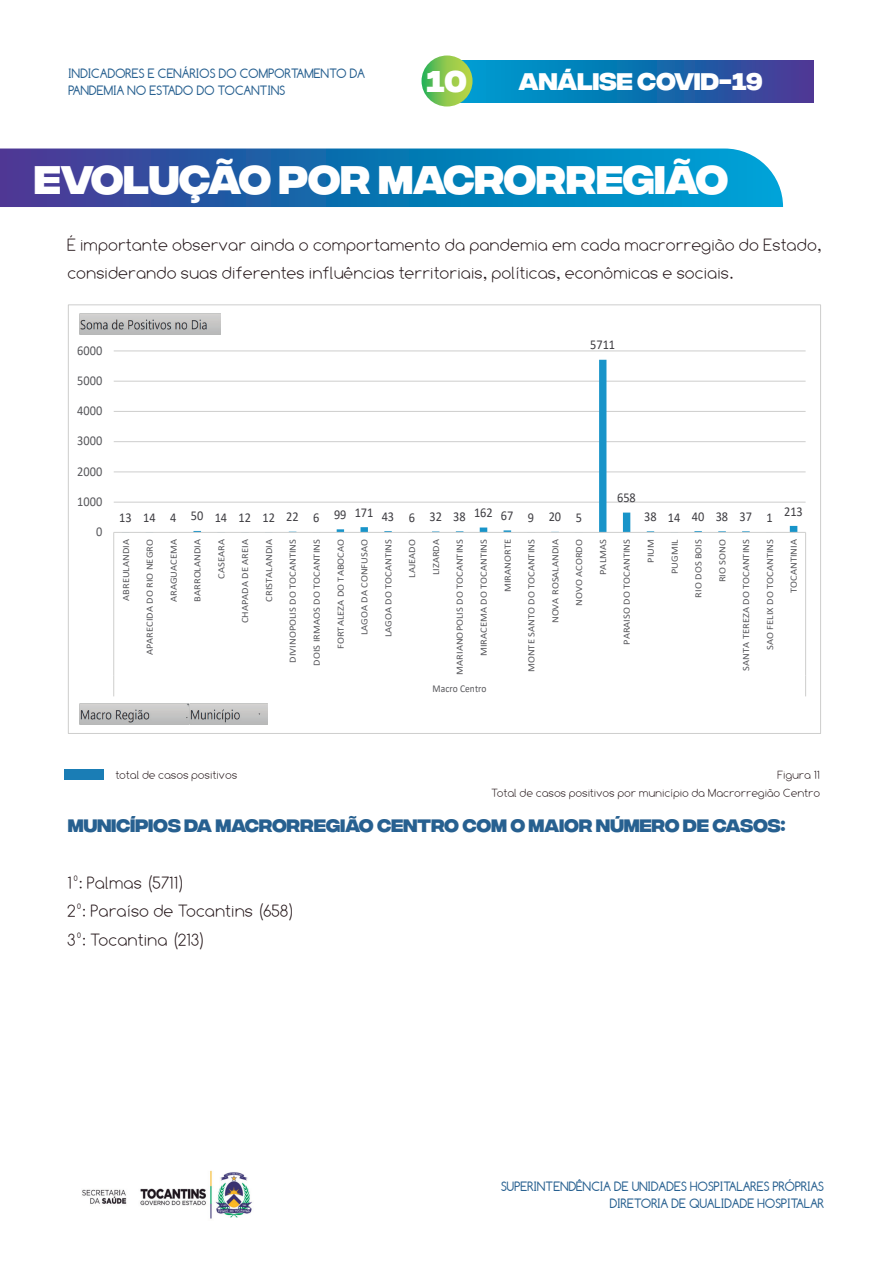
<style>
.page{position:relative;width:893px;height:1263px;background:#fff}
.page>*{position:absolute;margin:0;border:0;box-sizing:border-box;transform-origin:0 0}
.t1{font:700 39.9px "Integral CF";letter-spacing:-.015em;color:#fff}
.t2{font:700 30px "Integral CF";color:#fff}
.t3{font:700 24px "Integral CF";letter-spacing:-.015em;color:#fff}
.t4{font:100 18px/28.5px "Comfortaa";letter-spacing:-.015em;color:#1e1013}
.t5{font:700 18px "Integral CF";letter-spacing:-.015em;color:#276090}
.t6{font:13.5px/16.2px "Comfortaa";letter-spacing:-.015em;color:#276090;text-align:right}
.t7{font:13.5px "Calibri";color:#3e3d42;scale:.91 1}
.t8{font:13.5px "Calibri";color:#57575b;scale:.91 1}
.t9{font:100 12px/18px "Comfortaa";letter-spacing:-.015em;color:#1e1013;text-align:right}
.t10{font:10.5px "Calibri";color:#57575b;scale:.91 1}
.t11{font:9.6px "Calibri";letter-spacing:.005em;color:#57575b;scale:1.09 1}
</style>
<div class="page">
<svg style="left:0;top:148px;width:783px;height:59px;background:#1a73b4"></svg>
<img style="left:82px;top:1170px;width:170px;height:49px">
<svg style="left:461px;top:60px;width:352px;height:42px;background:#166db0"></svg>
<svg style="left:422px;top:56px;width:50px;height:50px;background:#85c64e"></svg>
<div style="left:64px;top:770px;width:40px;height:10px;background:#1a7db5"></div>
<hr style="left:114px;top:350px;width:692px;height:1px;background:#cfcfce">
<hr style="left:114px;top:381px;width:692px;height:1px;background:#cfcfce">
<hr style="left:114px;top:411px;width:692px;height:1px;background:#cfcfce">
<hr style="left:114px;top:441px;width:692px;height:1px;background:#cfcfce">
<hr style="left:114px;top:471px;width:692px;height:1px;background:#cfcfce">
<hr style="left:114px;top:502px;width:692px;height:1px;background:#cfcfce">
<svg style="left:122px;top:360px;width:675px;height:172px"></svg>
<hr style="left:114px;top:532px;width:692px;height:1px;background:#cfcfce">
<hr style="left:805px;top:532px;width:1px;height:144px;background:#cfcfce">
<hr style="left:113px;top:532px;width:1px;height:144px;background:#cfcfce">
<svg style="left:805px;top:676px;width:1px;height:20px"></svg>
<svg style="left:113px;top:676px;width:1px;height:20px"></svg>
<img style="left:79px;top:704px;width:188px;height:20px">
<img style="left:79px;top:314px;width:141px;height:21px">
<h3 class="t6" style="left:69px;top:66px;width:298px;text-align:left">INDICADORES E CENÁRIOS DO COMPORTAMENTO DA<br>PANDEMIA NO ESTADO DO TOCANTINS</h3>
<h2 class="t2" style="left:426px;top:64px;width:42px">10</h2>
<h3 class="t3" style="left:518px;top:68px;width:246px">ANÁLISE COVID-19</h3>
<h1 class="t1" style="left:34px;top:158px;width:696px">EVOLUÇÃO POR MACRORREGIÃO</h1>
<h3 class="t4" style="left:68px;top:230px;width:756px">É importante observar ainda o comportamento da pandemia em cada macrorregião do Estado, considerando suas diferentes influências territoriais, políticas, econômicas e sociais.</h3>
<h3 class="t8" style="left:77px;top:341px;width:29px">6000</h3>
<h3 class="t8" style="left:77px;top:371px;width:29px">5000</h3>
<h3 class="t8" style="left:77px;top:401px;width:29px">4000</h3>
<h3 class="t8" style="left:77px;top:432px;width:29px">3000</h3>
<h3 class="t8" style="left:77px;top:462px;width:29px">2000</h3>
<h3 class="t8" style="left:77px;top:492px;width:29px">1000</h3>
<h3 class="t8" style="left:96px;top:522px;width:8px">0</h3>
<h3 class="t7" style="left:590px;top:335px;width:29px">5711</h3>
<h3 class="t7" style="left:119px;top:507px;width:510px">13 14 4 50 14 12 12 22 6 9917143 6 32 3816267 9 20 5</h3>
<h3 class="t7" style="left:617px;top:488px;width:22px">658</h3>
<h3 class="t7" style="left:644px;top:507px;width:143px">38 14 40 38 37 1</h3>
<h3 class="t7" style="left:784px;top:502px;width:22px">213</h3>
<p class="t11" style="left:119px;top:601px;width:58px;rotate:-90deg">ABREULANDIA</p>
<p class="t11" style="left:143px;top:655px;width:108px;rotate:-90deg">APARECIDA DO RIO NEGRO</p>
<p class="t11" style="left:167px;top:602px;width:59px;rotate:-90deg">ARAGUACEMA</p>
<p class="t11" style="left:191px;top:602px;width:59px;rotate:-90deg">BARROLANDIA</p>
<p class="t11" style="left:215px;top:579px;width:38px;rotate:-90deg">CASEARA</p>
<p class="t11" style="left:238px;top:623px;width:79px;rotate:-90deg">CHAPADA DE AREIA</p>
<p class="t11" style="left:262px;top:601px;width:59px;rotate:-90deg">CRISTALANDIA</p>
<p class="t11" style="left:286px;top:663px;width:115px;rotate:-90deg">DIVINOPOLIS DO TOCANTINS</p>
<p class="t11" style="left:310px;top:666px;width:118px;rotate:-90deg">DOIS IRMAOS DO TOCANTINS</p>
<p class="t11" style="left:334px;top:649px;width:102px;rotate:-90deg">FORTALEZA DO TABOCAO</p>
<p class="t11" style="left:358px;top:635px;width:90px;rotate:-90deg">LAGOA DA CONFUSAO</p>
<p class="t11" style="left:382px;top:637px;width:92px;rotate:-90deg">LAGOA DO TOCANTINS</p>
<p class="t11" style="left:405px;top:578px;width:37px;rotate:-90deg">LAJEADO</p>
<p class="t11" style="left:429px;top:575px;width:35px;rotate:-90deg">LIZARDA</p>
<p class="t11" style="left:453px;top:675px;width:126px;rotate:-90deg">MARIANOPOLIS DO TOCANTINS</p>
<p class="t11" style="left:477px;top:656px;width:109px;rotate:-90deg">MIRACEMA DO TOCANTINS</p>
<p class="t11" style="left:501px;top:592px;width:50px;rotate:-90deg">MIRANORTE</p>
<p class="t11" style="left:525px;top:672px;width:124px;rotate:-90deg">MONTE SANTO DO TOCANTINS</p>
<p class="t11" style="left:549px;top:623px;width:79px;rotate:-90deg">NOVA ROSALANDIA</p>
<p class="t11" style="left:572px;top:606px;width:63px;rotate:-90deg">NOVO ACORDO</p>
<p class="t11" style="left:596px;top:575px;width:34px;rotate:-90deg">PALMAS</p>
<p class="t11" style="left:620px;top:645px;width:99px;rotate:-90deg">PARAISO DO TOCANTINS</p>
<p class="t11" style="left:644px;top:563px;width:23px;rotate:-90deg">PIUM</p>
<p class="t11" style="left:668px;top:574px;width:33px;rotate:-90deg">PUGMIL</p>
<p class="t11" style="left:692px;top:597px;width:55px;rotate:-90deg">RIO DOS BOIS</p>
<p class="t11" style="left:715px;top:582px;width:41px;rotate:-90deg">RIO SONO</p>
<p class="t11" style="left:739px;top:670px;width:122px;rotate:-90deg">SANTA TEREZA DO TOCANTINS</p>
<p class="t11" style="left:763px;top:650px;width:103px;rotate:-90deg">SAO FELIX DO TOCANTINS</p>
<p class="t11" style="left:787px;top:593px;width:51px;rotate:-90deg">TOCANTINIA</p>
<p class="t10" style="left:433px;top:682px;width:61px">Macro Centro</p>
<p class="t9" style="left:116px;top:766px;width:124px">total de casos positivos</p>
<p class="t9" style="left:492px;top:766px;width:330px">Figura 11<br>Total de casos positivos por município da Macrorregião Centro</p>
<h3 class="t5" style="left:68px;top:815px;width:719px">MUNICÍPIOS DA MACRORREGIÃO CENTRO COM O MAIOR NÚMERO DE CASOS:</h3>
<h3 class="t4" style="left:68px;top:868px;width:229px">1º: Palmas (5711)<br>2º: Paraíso de Tocantins (658)<br>3º: Tocantina (213)</h3>
<h3 class="t6" style="left:501px;top:1178px;width:325px">SUPERINTENDÊNCIA DE UNIDADES HOSPITALARES PRÓPRIAS<br>DIRETORIA DE QUALIDADE HOSPITALAR</h3>
</div>
